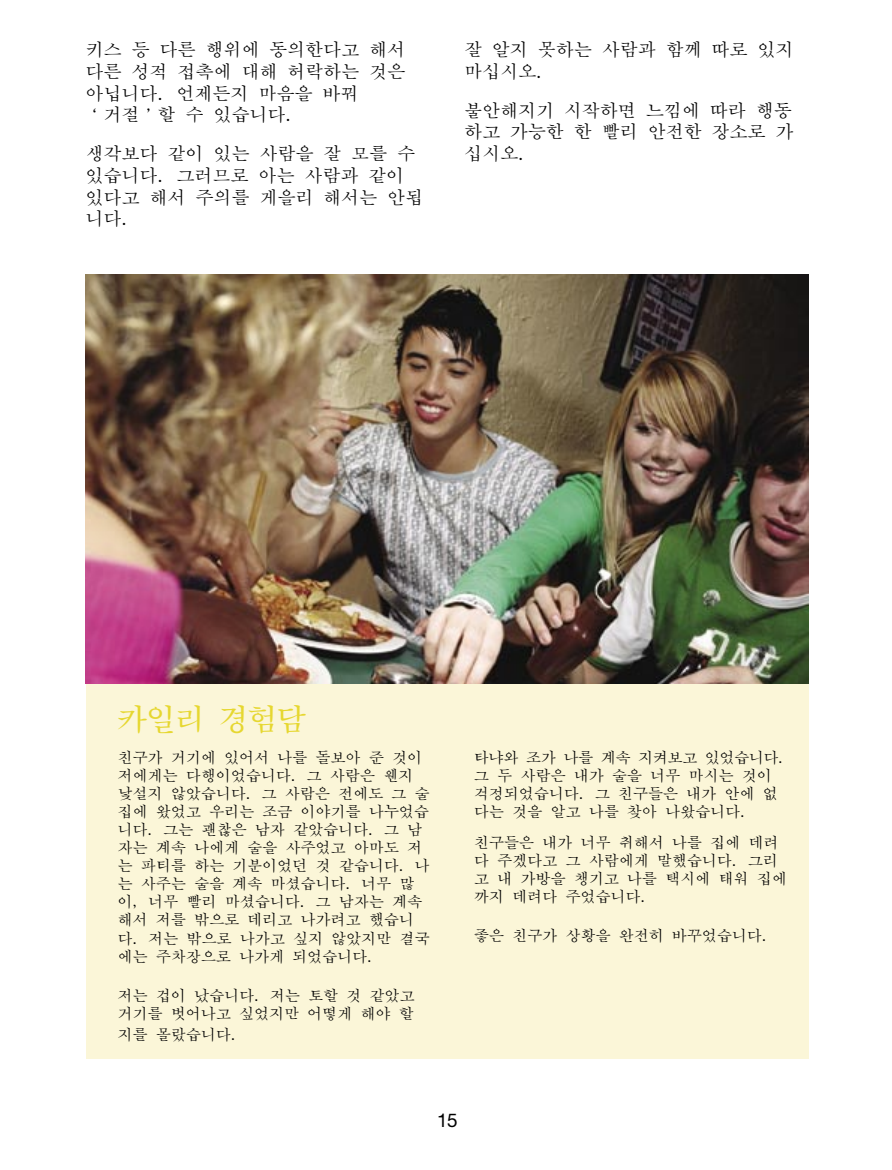
<style>
.page{position:relative;width:892px;height:1170px;background:#fff}
.page>*{position:absolute;margin:0;border:0;box-sizing:border-box;transform-origin:0 0}
.t1{font:30px "DFK Mincho Bd WIN KSC H";letter-spacing:-.04em;color:#e6d730}
.Body_Copy{font:18.9px "Helvetica Neue";color:#000}
.Body_Copy-2{font:18px/21.8px "DFK Mincho Md WIN KSC H";color:#000}
.Story_copy{font:15px/18px "DFK Mincho Md WIN KSC H";color:#000}
</style>
<div class="page">
<div style="left:86px;top:630px;width:723px;height:428px;background:#fbf6d8"></div>
<img style="left:86px;top:275px;width:723px;height:408px">
<p class="Body_Copy-2" style="left:86px;top:39px;width:321px">키스 등 다른 행위에 동의한다고 해서 다른 성적 접촉에 대해 허락하는 것은 아닙니다. 언제든지 마음을 바꿔 ‘거절’할 수 있습니다.</p>
<p class="Body_Copy-2" style="left:86px;top:143px;width:339px">생각보다 같이 있는 사람을 잘 모를 수 있습니다. 그러므로 아는 사람과 같이 있다고 해서 주의를 게을리 해서는 안됩 니다.</p>
<p class="Body_Copy-2" style="left:464px;top:39px;width:331px">잘 알지 못하는 사람과 함께 따로 있지 마십시오.</p>
<p class="Body_Copy-2" style="left:464px;top:99px;width:331px;text-align:justify">불안해지기 시작하면 느낌에 따라 행동 하고 가능한 한 빨리 안전한 장소로 가 십시오.</p>
<p class="t1" style="left:118px;top:703px;width:191px">카일리 경험담</p>
<p class="Story_copy" style="left:118px;top:748px;width:314px">친구가 거기에 있어서 나를 돌보아 준 것이 저에게는 다행이었습니다. 그 사람은 웬지 낯설지 않았습니다. 그 사람은 전에도 그 술 집에 왔었고 우리는 조금 이야기를 나누었습 니다. 그는 괜찮은 남자 같았습니다. 그 남 자는 계속 나에게 술을 사주었고 아마도 저 는 파티를 하는 기분이었던 것 같습니다. 나 는 사주는 술을 계속 마셨습니다. 너무 많 이, 너무 빨리 마셨습니다. 그 남자는 계속 해서 저를 밖으로 데리고 나가려고 했습니 다. 저는 밖으로 나가고 싶지 않았지만 결국 에는 주차장으로 나가게 되었습니다.</p>
<p class="Story_copy" style="left:118px;top:986px;width:299px">저는 겁이 났습니다. 저는 토할 것 같았고 거기를 벗어나고 싶었지만 어떻게 해야 할</p>
<p class="Story_copy" style="left:118px;top:1025px;width:122px">지를 몰랐습니다.</p>
<p class="Story_copy" style="left:474px;top:748px;width:313px">타냐와 조가 나를 계속 지켜보고 있었습니다. 그 두 사람은 내가 술을 너무 마시는 것이 걱정되었습니다. 그 친구들은 내가 안에 없 다는 것을 알고 나를 찾아 나왔습니다.</p>
<p class="Story_copy" style="left:474px;top:833px;width:314px">친구들은 내가 너무 취해서 나를 집에 데려 다 주겠다고 그 사람에게 말했습니다. 그리 고 내 가방을 챙기고 나를 택시에 태워 집에 까지 데려다 주었습니다.</p>
<p class="Story_copy" style="left:474px;top:926px;width:297px">좋은 친구가 상황을 완전히 바꾸었습니다.</p>
<p class="Body_Copy" style="left:437px;top:1108px;width:22px">15</p>
</div>
